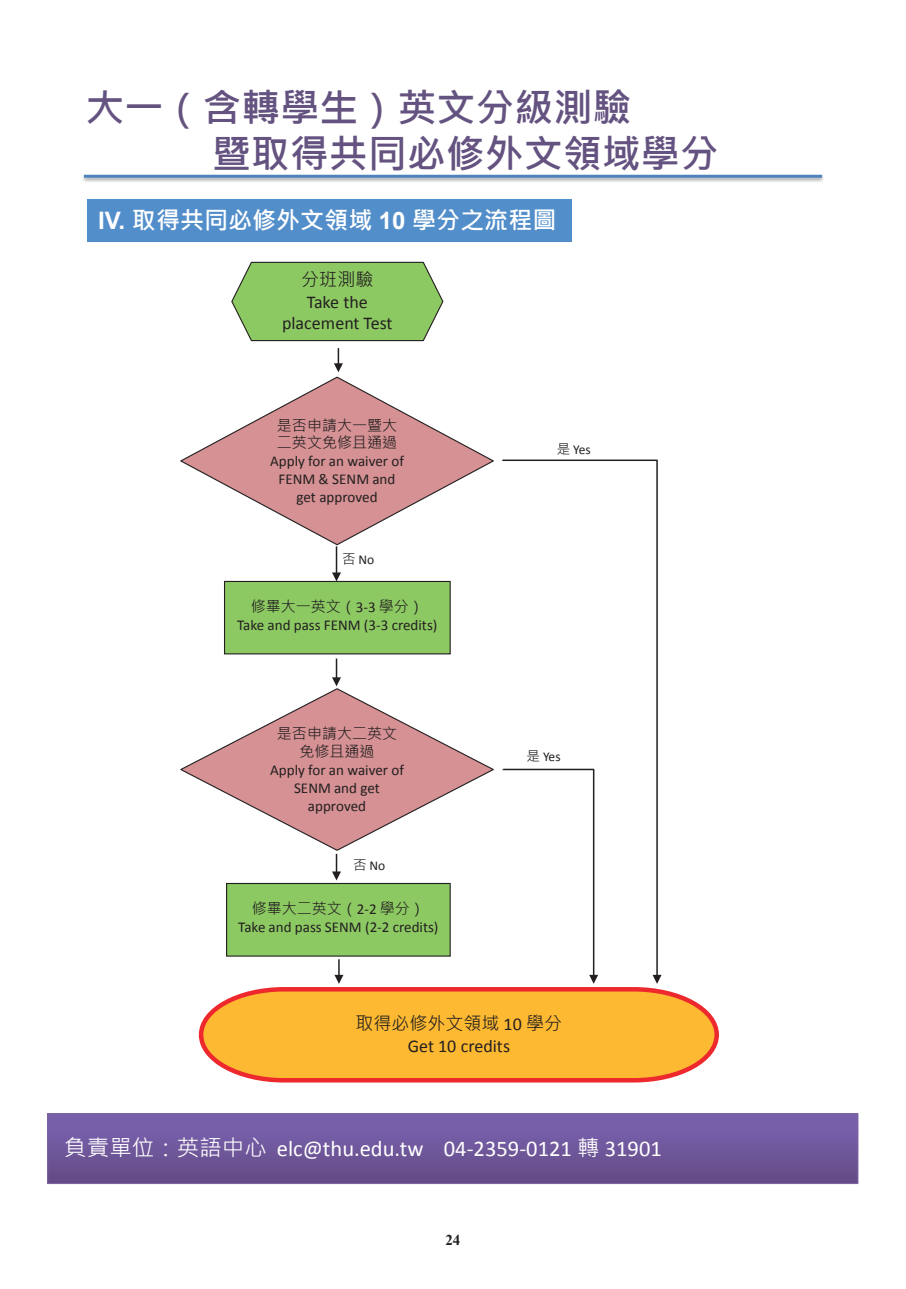
<style>
.page{position:relative;width:906px;height:1289px;background:#fff}
.page>*{position:absolute;margin:0;border:0;box-sizing:border-box;transform-origin:0 0}
.t1{font:700 39px/45.9px "Microsoft Jheng Hei";color:#645280}
.t2{font:700 24px "Microsoft Jheng Hei";color:#fff}
.t3{font:22.5px "Calibri";color:#fff}
.t4{font:18px/21.6px "Calibri";color:#231f20;text-align:center}
.t5{font:18px "Microsoft Jheng Hei";color:#231f20}
.t6{font:15px/18px "Calibri";color:#231f20;text-align:center}
.t7{font:15px/17.5px "Microsoft Jheng Hei";color:#231f20}
.t8{font:700 15px "Times New Roman";color:#231f20}
.t9{font:13.5px "Calibri";color:#231f20}
.s1{font-family:"Arial"}
.s2{font-family:"Microsoft Jheng Hei"}
.s3{font-family:"Calibri"}
</style>
<div class="page">
<hr style="left:84px;top:175px;width:738px;height:3px;background:#4f83be">
<div style="left:87px;top:199px;width:485px;height:42px;background:#528eca"></div>
<div style="left:224px;top:581px;width:226px;height:73px;background:#8dc963"></div>
<div style="left:224px;top:581px;width:227px;height:73px;border:1px solid #231f20"></div>
<svg style="left:231px;top:261px;width:213px;height:81px;background:#96c972"></svg>
<svg style="left:332px;top:546px;width:9px;height:35px"></svg>
<svg style="left:332px;top:658px;width:9px;height:28px"></svg>
<svg style="left:334px;top:348px;width:9px;height:24px"></svg>
<svg style="left:180px;top:376px;width:314px;height:170px"></svg>
<svg style="left:332px;top:853px;width:9px;height:27px"></svg>
<svg style="left:180px;top:688px;width:314px;height:163px"></svg>
<svg style="left:502px;top:459px;width:156px;height:518px"></svg>
<svg style="left:652px;top:974px;width:9px;height:9px"></svg>
<svg style="left:198px;top:987px;width:521px;height:96px;background:#fbb040"></svg>
<div style="left:227px;top:883px;width:223px;height:73px;background:#8dc963"></div>
<div style="left:226px;top:882px;width:225px;height:74px;border:1px solid #231f20"></div>
<div style="left:48px;top:1113px;width:810px;height:70px;background:linear-gradient(to bottom,#7b63b1,#654c87)"></div>
<div style="left:48px;top:1112px;width:810px;height:71px;border:1px solid #7b65a3"></div>
<svg style="left:334px;top:959px;width:9px;height:24px"></svg>
<h1 class="t1" style="left:212px;top:85px;width:508px;text-indent:-126px">大一（含轉學生）英文分級測驗<br>暨取得共同必修外文領域學分</h1>
<h2 class="t2" style="left:98px;top:205px;width:460px"><span class="s1">IV.</span> 取得共同必修外文領域 <span class="s1">10</span> 學分之流程圖</h2>
<p class="t5" style="left:301px;top:268px;width:73px">分班測驗</p>
<p class="t4" style="left:282px;top:290px;width:112px">Take the placement Test</p>
<p class="t7" style="left:277px;top:416px;width:122px">是否申請大一暨大二英文免修且通過</p>
<p class="t6" style="left:270px;top:451px;width:135px">Apply for an waiver of<br>FENM &amp; SENM and get approved</p>
<p class="t9" style="left:342px;top:551px;width:34px"><span class="s2">否</span>No</p>
<p class="t7" style="left:251px;top:597px;width:175px">修畢大一英文（<span class="s3">3-3</span> 學分）</p>
<p class="t6" style="left:237px;top:615px;width:202px">Take and pass FENM (3-3 credits)</p>
<p class="t7" style="left:277px;top:724px;width:122px;text-align:center">是否申請大二英文免修且通過</p>
<p class="t6" style="left:270px;top:760px;width:135px">Apply for an waiver of<br>SENM and get approved</p>
<p class="t9" style="left:353px;top:856px;width:34px"><span class="s2">否</span>No</p>
<p class="t7" style="left:252px;top:899px;width:175px">修畢大二英文（<span class="s3">2-2</span> 學分）</p>
<p class="t6" style="left:238px;top:917px;width:202px">Take and pass SENM (2-2 credits)</p>
<p class="t9" style="left:557px;top:441px;width:35px"><span class="s2">是</span> Yes</p>
<p class="t9" style="left:526px;top:748px;width:35px"><span class="s2">是</span> Yes</p>
<p class="t5" style="left:355px;top:1012px;width:208px">取得必修外文領域 <span class="s3">10</span> 學分</p>
<p class="t4" style="left:408px;top:1033px;width:104px">Get 10 credits</p>
<h3 class="t3" style="left:64px;top:1134px;width:599px"><span class="s2">負責單位：英語中心</span> elc@thu.edu.tw 04-2359-0121 <span class="s2">轉</span> 31901</h3>
<p class="t8" style="left:445px;top:1229px;width:16px">24</p>
</div>
